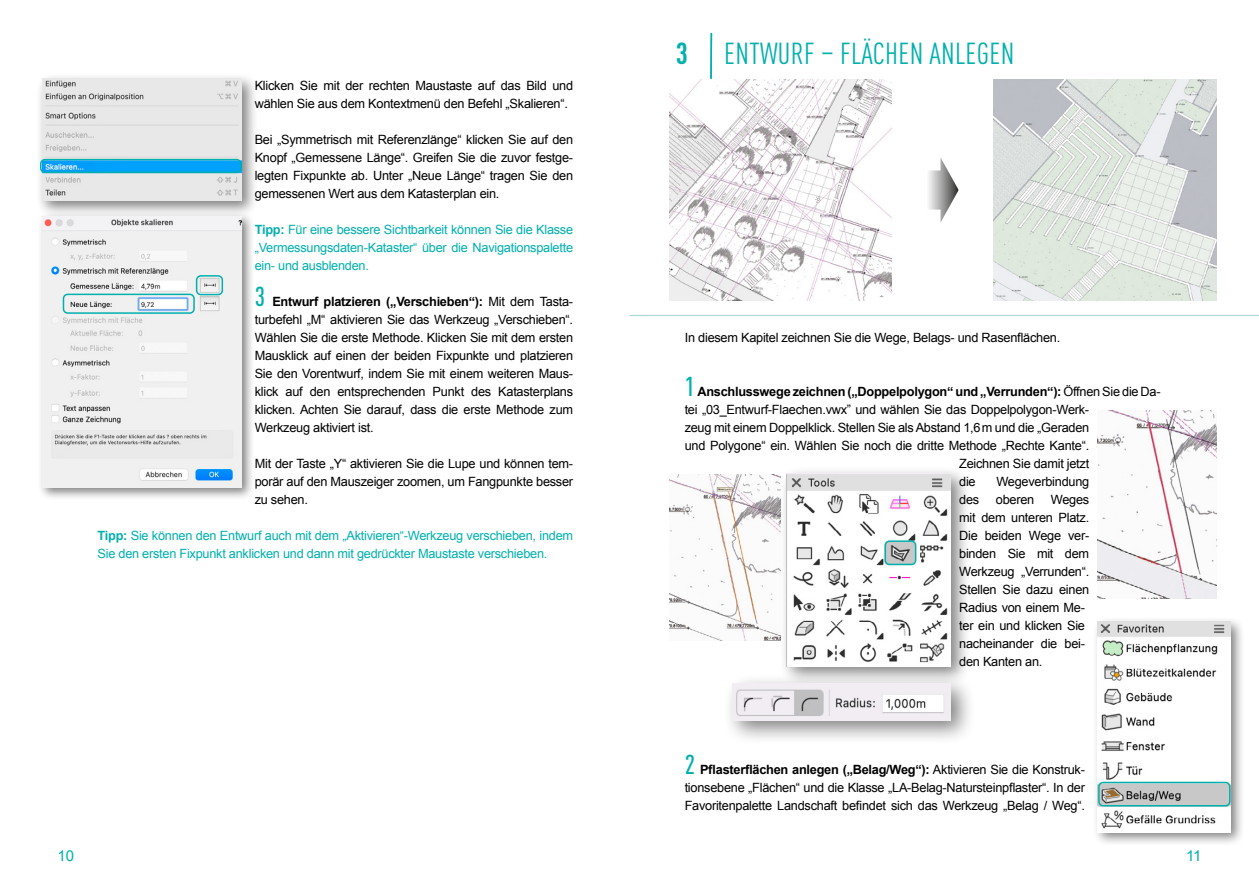
<style>
.page{position:relative;width:1259px;height:893px;background:#fff}
.page>*{position:absolute;margin:0;border:0;box-sizing:border-box;transform-origin:0 0}
.t1{font:condensed 30px "DIN Pro";letter-spacing:.01em;color:#00b0ad}
.t2{font:15px "Arial";color:#00b0ad}
.t3{font:12.75px/18px "Arial";letter-spacing:-.02em;color:#000;text-align:justify}
.t4{font:12.75px/18px "Arial";letter-spacing:-.02em;color:#00b0ad;text-align:justify}
.t5{font:700 12.75px "Arial";letter-spacing:-.02em;color:#000}
.s1{font-weight:700}
.s2{font-family:"DIN Pro";font-weight:500;font-stretch:condensed;font-size:27px;color:#00b0ad}
.s3{font-weight:400}
</style>
<div class="page">
<div style="left:36px;top:72px;width:223px;height:145px;background:#000;opacity:.5"></div>
<img style="left:42px;top:79px;width:200px;height:122px">
<div style="left:38px;top:212px;width:217px;height:288px;background:#000;opacity:.5"></div>
<img style="left:42px;top:216px;width:200px;height:271px">
<div style="left:779px;top:466px;width:192px;height:220px;background:#000;opacity:.5"></div>
<img style="left:787px;top:473px;width:163px;height:193px">
<div style="left:722px;top:674px;width:254px;height:72px;background:#000;opacity:.5"></div>
<img style="left:732px;top:683px;width:218px;height:37px">
<hr style="left:629px;top:315px;width:630px;height:1px;background:#aad9d7">
<img style="left:993px;top:79px;width:223px;height:221px">
<img style="left:669px;top:79px;width:222px;height:222px">
<svg style="left:928px;top:158px;width:30px;height:64px"></svg>
<div style="left:1092px;top:616px;width:153px;height:231px;background:#000;opacity:.5"></div>
<img style="left:1097px;top:622px;width:133px;height:210px">
<img style="left:669px;top:475px;width:111px;height:165px">
<img style="left:1097px;top:410px;width:119px;height:188px">
<hr style="left:710px;top:33px;width:2px;height:46px;background:#00b0ad">
<div style="left:40px;top:159px;width:202px;height:14px;border:2px solid #00b0ad;border-radius:4px"></div>
<div style="left:196px;top:275px;width:27px;height:20px;border:2px solid #00b0ad;border-radius:4px"></div>
<div style="left:63px;top:294px;width:132px;height:20px;border:2px solid #00b0ad;border-radius:4px"></div>
<div style="left:1098px;top:782px;width:132px;height:24px;border:2px solid #00b0ad;border-radius:4px"></div>
<div style="left:884px;top:540px;width:32px;height:25px;border:2px solid #00b0ad;border-radius:4px"></div>
<p class="t3" style="left:255px;top:77px;width:320px">Klicken Sie mit der rechten Maustaste auf das Bild und wählen Sie aus dem Kontextmenü den Befehl „Skalieren“.</p>
<p class="t3" style="left:255px;top:131px;width:320px">Bei „Symmetrisch mit Referenzlänge“ klicken Sie auf den Knopf „Gemessene Länge“. Greifen Sie die zuvor festge&shy;legten Fixpunkte ab. Unter „Neue Länge“ tragen Sie den gemessenen Wert aus dem Katasterplan ein.</p>
<p class="t4" style="left:255px;top:221px;width:320px"><span class="s1">Tipp:</span> Für eine bessere Sichtbarkeit können Sie die Klasse „Vermessungsdaten-Kataster“ über die Navigationspalette ein- und ausblenden.</p>
<p class="t3" style="left:255px;top:293px;width:320px"><span class="s2">3</span> <span class="s1">Entwurf platzieren („Verschieben“):</span> Mit dem Tasta&shy;turbefehl „M“ aktivieren Sie das Werkzeug „Verschieben“.<br>Wählen Sie die erste Methode. Klicken Sie mit dem ersten Mausklick auf einen der beiden Fixpunkte und platzieren Sie den Vorentwurf, indem Sie mit einem weiteren Maus&shy;klick auf den entsprechenden Punkt des Katasterplans klicken. Achten Sie darauf, dass die erste Methode zum Werkzeug aktiviert ist.</p>
<p class="t3" style="left:255px;top:455px;width:320px">Mit der Taste „Y“ aktivieren Sie die Lupe und können tem&shy;porär auf den Mauszeiger zoomen, um Fangpunkte besser zu sehen.</p>
<p class="t4" style="left:98px;top:527px;width:477px"><span class="s1">Tipp:</span> Sie können den Entwurf auch mit dem „Aktivieren“-Werkzeug verschieben, indem<br>Sie den ersten Fixpunkt anklicken und dann mit gedrückter Maustaste verschieben.</p>
<h1 class="t1" style="left:676px;top:32px;width:340px"><span class="s1">3</span> ENTWURF – FLÄCHEN ANLEGEN</h1>
<p class="t3" style="left:685px;top:329px;width:377px">In diesem Kapitel zeichnen Sie die Wege, Belags- und Rasenflächen.</p>
<p class="t5" style="left:684px;top:383px;width:477px"><span class="s2">1</span> Anschlusswege zeichnen („Doppelpolygon“ und „Verrunden“): <span class="s3">Öffnen Sie die Da-</span></p>
<p class="t3" style="left:684px;top:401px;width:406px">tei „03_Entwurf-Flaechen.vwx” und wählen Sie das Doppelpolygon-Werk-</p>
<p class="t3" style="left:684px;top:419px;width:406px">zeug mit einem Doppelklick. Stellen Sie als Abstand 1,6m und die „Geraden</p>
<p class="t3" style="left:684px;top:437px;width:406px">und Polygone“ ein. Wählen Sie noch die dritte Methode „Rechte Kante“.</p>
<p class="t3" style="left:959px;top:455px;width:132px">Zeichnen Sie damit jetzt</p>
<p class="t3" style="left:959px;top:473px;width:18px">die</p>
<p class="t3" style="left:996px;top:473px;width:94px">Wegeverbindung</p>
<p class="t3" style="left:959px;top:491px;width:22px">des</p>
<p class="t3" style="left:996px;top:491px;width:40px">oberen</p>
<p class="t3" style="left:959px;top:491px;width:132px;text-align:left;text-indent:92px">Weges mit dem unteren Platz.<br>Die beiden Wege ver&shy;binden Sie mit dem<br>Werkzeug „Verrunden“.<br>Stellen Sie dazu einen<br>Radius von einem Me&shy;ter ein und klicken Sie nacheinander die bei&shy;den Kanten an.</p>
<p class="t3" style="left:684px;top:761px;width:402px"><span class="s2">2</span> <span class="s1">Pflasterflächen anlegen („Belag/Weg“):</span> Aktivieren Sie die Konstruk&shy;tionsebene „Flächen“ und die Klasse „LA-Belag-Natursteinpflaster“. In der Favoritenpalette Landschaft befindet sich das Werkzeug „Belag / Weg“.</p>
<p class="t2" style="left:58px;top:846px;width:18px">10</p>
<p class="t2" style="left:1186px;top:846px;width:17px">11</p>
</div>
